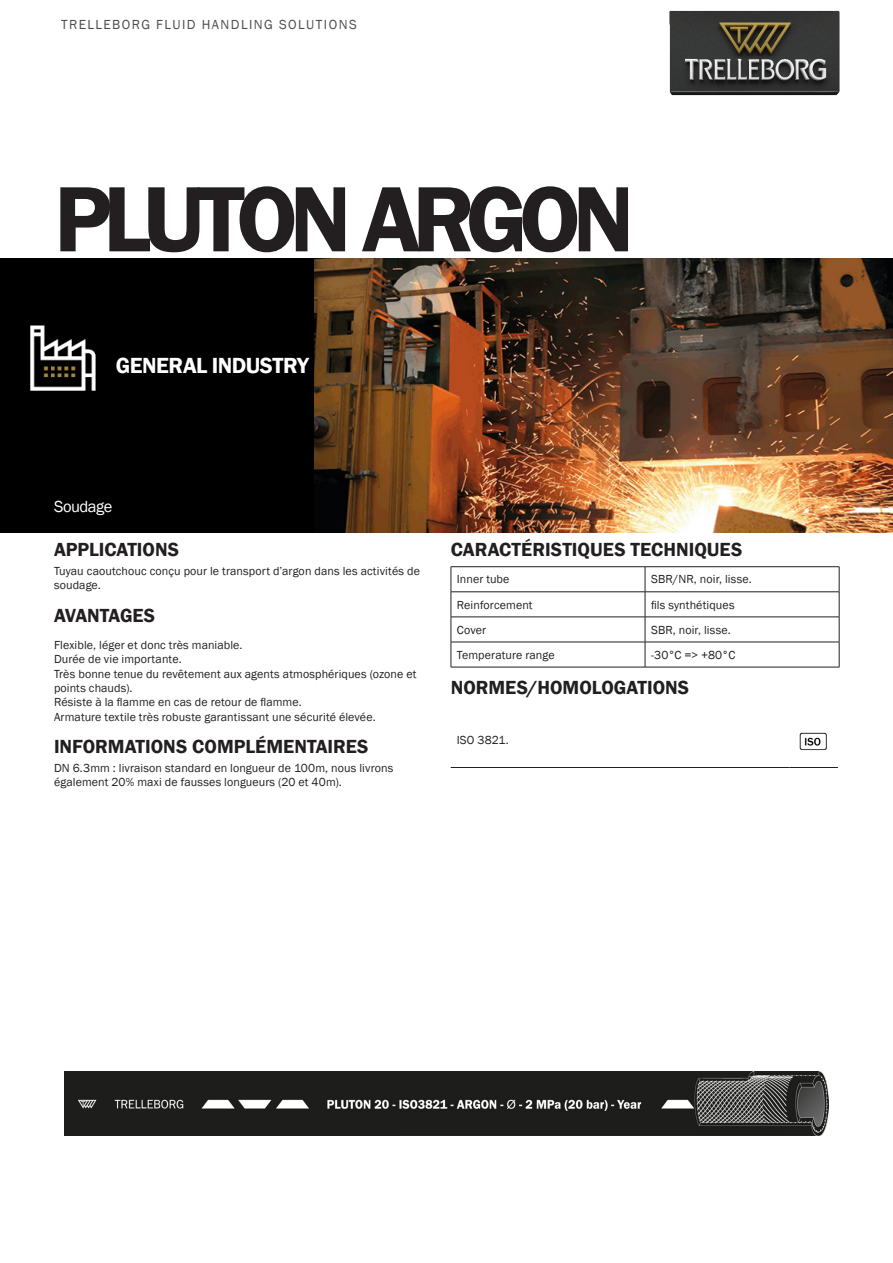
<style>
.page{position:relative;width:893px;height:1263px;background:#fff}
.page>*{position:absolute;margin:0;border:0;box-sizing:border-box;transform-origin:0 0}
._002_PRODUCT_NAME_1{font:600 96px "Franklin Gothic";letter-spacing:-.085em;color:#231f20}
._004_MARKET_SEGMENT{font:600 22.5px "Franklin Gothic";letter-spacing:-.025em;color:#fff}
.Title_Bold{font:600 19.5px "Franklin Gothic";color:#231f20}
._005_APPLICATION{font:16.5px "Franklin Gothic";letter-spacing:-.03em;color:#fff}
.t1{font:13.5px "Franklin Gothic";letter-spacing:.105em;color:#231f20}
._006_TITRE{font:12px/14.4px "Franklin Gothic";letter-spacing:.01em;color:#231f20}
.Text_8_PT{font:12px/14.4px "Franklin Gothic";letter-spacing:.01em;color:#231f20}
.TableBody{font:12px "Franklin Gothic";letter-spacing:.005em;color:#231f20}
</style>
<div class="page">
<img style="left:669px;top:10px;width:171px;height:86px">
<div style="left:0;top:258px;width:315px;height:275px;background:#000"></div>
<img style="left:315px;top:258px;width:578px;height:275px">
<hr style="left:451px;top:566px;width:194px;height:1px;background:#231f20">
<hr style="left:645px;top:566px;width:194px;height:1px;background:#231f20">
<hr style="left:451px;top:591px;width:194px;height:1px;background:#231f20">
<hr style="left:645px;top:591px;width:194px;height:1px;background:#231f20">
<hr style="left:451px;top:617px;width:194px;height:1px;background:#231f20">
<hr style="left:645px;top:617px;width:194px;height:1px;background:#231f20">
<hr style="left:451px;top:642px;width:194px;height:1px;background:#231f20">
<svg style="left:451px;top:567px;width:1px;height:100px"></svg>
<hr style="left:645px;top:642px;width:194px;height:1px;background:#231f20">
<svg style="left:645px;top:567px;width:1px;height:100px"></svg>
<svg style="left:839px;top:567px;width:1px;height:100px"></svg>
<hr style="left:451px;top:667px;width:194px;height:1px;background:#231f20">
<hr style="left:645px;top:667px;width:194px;height:1px;background:#231f20">
<hr style="left:451px;top:767px;width:338px;height:1px;background:#231f20">
<hr style="left:789px;top:767px;width:49px;height:1px;background:#231f20">
<img style="left:799px;top:732px;width:28px;height:19px">
<img style="left:64px;top:1072px;width:764px;height:64px">
<p class="t1" style="left:61px;top:16px;width:297px">TRELLEBORG FLUID HANDLING SOLUTIONS</p>
<p class="_002_PRODUCT_NAME_1" style="left:54px;top:160px;width:582px">PLUTON ARGON</p>
<p class="_004_MARKET_SEGMENT" style="left:116px;top:351px;width:194px">GENERAL INDUSTRY</p>
<p class="_005_APPLICATION" style="left:54px;top:496px;width:60px">Soudage</p>
<p class="Title_Bold" style="left:54px;top:538px;width:127px">APPLICATIONS</p>
<p class="Text_8_PT" style="left:54px;top:564px;width:367px">Tuyau caoutchouc conçu pour le transport d’argon dans les activités de soudage.</p>
<p class="Title_Bold" style="left:54px;top:603px;width:103px">AVANTAGES</p>
<p class="_006_TITRE" style="left:54px;top:638px;width:364px">Flexible, léger et donc très maniable.<br>Durée de vie importante.<br>Très bonne tenue du revêtement aux agents atmosphériques (ozone et points chauds).<br>Résiste à la flamme en cas de retour de flamme.<br>Armature textile très robuste garantissant une sécurité élevée.</p>
<p class="Title_Bold" style="left:54px;top:734px;width:316px">INFORMATIONS COMPLÉMENTAIRES</p>
<p class="Text_8_PT" style="left:54px;top:761px;width:341px">DN 6.3mm : livraison standard en longueur de 100m, nous livrons également 20% maxi de fausses longueurs (20 et 40m).</p>
<p class="Title_Bold" style="left:451px;top:538px;width:293px">CARACTÉRISTIQUES TECHNIQUES</p>
<p class="TableBody" style="left:457px;top:572px;width:54px">Inner tube</p>
<p class="TableBody" style="left:651px;top:572px;width:102px">SBR/NR, noir, lisse.</p>
<p class="TableBody" style="left:457px;top:597px;width:77px">Reinforcement</p>
<p class="TableBody" style="left:651px;top:597px;width:85px">fils synthétiques</p>
<p class="TableBody" style="left:457px;top:622px;width:31px">Cover</p>
<p class="TableBody" style="left:651px;top:622px;width:81px">SBR, noir, lisse.</p>
<p class="TableBody" style="left:457px;top:647px;width:99px">Temperature range</p>
<p class="TableBody" style="left:651px;top:647px;width:86px">-30°C =&gt; +80°C</p>
<p class="Title_Bold" style="left:451px;top:675px;width:240px">NORMES/HOMOLOGATIONS</p>
<p class="TableBody" style="left:457px;top:733px;width:54px">ISO 3821.</p>
</div>
